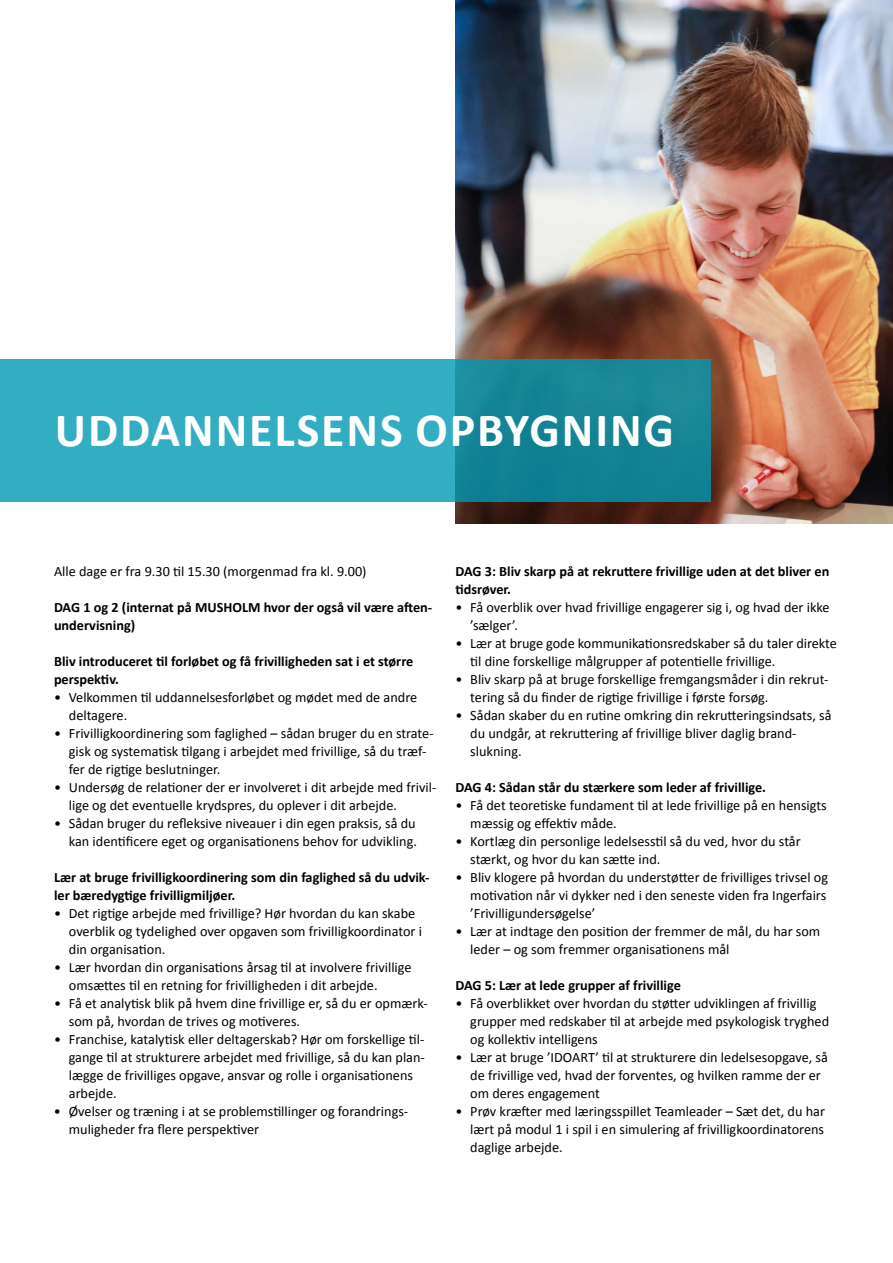
<style>
.page{position:relative;width:893px;height:1263px;background:#fff}
.page>*{position:absolute;margin:0;border:0;box-sizing:border-box;transform-origin:0 0}
.t1{font:700 48px "Calibri";letter-spacing:.04em;color:#fff}
.t2{font:14.25px/18px "Calibri";color:#000}
.t3{font:700 14.25px/18px "Calibri";color:#000}
</style>
<div class="page">
<img style="left:455px;top:0;width:438px;height:523px">
<svg style="left:0;top:359px;width:711px;height:143px;fill:#33adc1"></svg>
<h1 class="t1" style="left:55px;top:396px;width:621px">UDDANNELSENS OPBYGNING</h1>
<p class="t2" style="left:54px;top:562px;width:314px">Alle dage er fra 9.30 til 15.30 (morgenmad fra kl. 9.00)</p>
<p class="t3" style="left:54px;top:598px;width:380px">DAG 1 og 2 (internat på MUSHOLM hvor der også vil være aften&shy;undervisning)</p>
<p class="t3" style="left:54px;top:652px;width:361px">Bliv introduceret til forløbet og få frivilligheden sat i et større perspektiv.</p>
<p class="t2" style="left:69px;top:688px;width:350px;text-indent:-15px">• Velkommen til uddannelsesforløbet og mødet med de andre deltagere.</p>
<p class="t2" style="left:69px;top:724px;width:366px;text-indent:-15px">• Frivilligkoordinering som faglighed – sådan bruger du en strate&shy;gisk og systematisk tilgang i arbejdet med frivillige, så du træf&shy;fer de rigtige beslutninger.</p>
<p class="t2" style="left:69px;top:778px;width:369px;text-indent:-15px">• Undersøg de relationer der er involveret i dit arbejde med frivil&shy;lige og det eventuelle krydspres, du oplever i dit arbejde.</p>
<p class="t2" style="left:54px;top:814px;width:364px;text-align:right">• Sådan bruger du refleksive niveauer i din egen praksis, så du kan identificere eget og organisationens behov for udvikling.</p>
<p class="t3" style="left:54px;top:868px;width:377px">Lær at bruge frivilligkoordinering som din faglighed så du udvik&shy;ler bæredygtige frivilligmiljøer.</p>
<p class="t2" style="left:69px;top:904px;width:355px;text-indent:-15px">• Det rigtige arbejde med frivillige? Hør hvordan du kan skabe overblik og tydelighed over opgaven som frivilligkoordinator i din organisation.</p>
<p class="t2" style="left:69px;top:958px;width:344px;text-indent:-15px">• Lær hvordan din organisations årsag til at involvere frivillige omsættes til en retning for frivilligheden i dit arbejde.</p>
<p class="t2" style="left:69px;top:994px;width:360px;text-indent:-15px">• Få et analytisk blik på hvem dine frivillige er, så du er opmærk&shy;som på, hvordan de trives og motiveres.</p>
<p class="t2" style="left:69px;top:1030px;width:358px;text-indent:-15px">• Franchise, katalytisk eller deltagerskab? Hør om forskellige til&shy;gange til at strukturere arbejdet med frivillige, så du kan plan&shy;lægge de frivilliges opgave, ansvar og rolle i organisationens arbejde.</p>
<p class="t2" style="left:69px;top:1102px;width:341px;text-indent:-15px">• Øvelser og træning i at se problemstillinger og forandrings&shy;muligheder fra flere perspektiver</p>
<p class="t3" style="left:455px;top:562px;width:375px">DAG 3: Bliv skarp på at rekruttere frivillige uden at det bliver en tidsrøver.</p>
<p class="t2" style="left:470px;top:598px;width:361px;text-indent:-15px">• Få overblik over hvad frivillige engagerer sig i, og hvad der ikke ’sælger’.</p>
<p class="t2" style="left:470px;top:634px;width:368px;text-indent:-15px">• Lær at bruge gode kommunikationsredskaber så du taler direkte til dine forskellige målgrupper af potentielle frivillige.</p>
<p class="t2" style="left:470px;top:670px;width:360px;text-indent:-15px">• Bliv skarp på at bruge forskellige fremgangsmåder i din rekrut&shy;tering så du finder de rigtige frivillige i første forsøg.</p>
<p class="t2" style="left:470px;top:706px;width:363px;text-indent:-15px">• Sådan skaber du en rutine omkring din rekrutteringsindsats, så du undgår, at rekruttering af frivillige bliver daglig brand&shy;slukning.</p>
<p class="t3" style="left:455px;top:778px;width:312px">DAG 4: Sådan står du stærkere som leder af frivillige.</p>
<p class="t2" style="left:470px;top:796px;width:358px;text-indent:-15px">• Få det teoretiske fundament til at lede frivillige på en hensigts mæssig og effektiv måde.</p>
<p class="t2" style="left:470px;top:832px;width:332px;text-indent:-15px">• Kortlæg din personlige ledelsesstil så du ved, hvor du står stærkt, og hvor du kan sætte ind.</p>
<p class="t2" style="left:470px;top:868px;width:359px;text-indent:-15px">• Bliv klogere på hvordan du understøtter de frivilliges trivsel og motivation når vi dykker ned i den seneste viden fra Ingerfairs ’Frivilligundersøgelse’</p>
<p class="t2" style="left:470px;top:922px;width:352px;text-indent:-15px">• Lær at indtage den position der fremmer de mål, du har som leder – og som fremmer organisationens mål</p>
<p class="t3" style="left:455px;top:976px;width:227px">DAG 5: Lær at lede grupper af frivillige</p>
<p class="t2" style="left:470px;top:994px;width:360px;text-indent:-15px">• Få overblikket over hvordan du støtter udviklingen af frivillig grupper med redskaber til at arbejde med psykologisk tryghed og kollektiv intelligens</p>
<p class="t2" style="left:470px;top:1048px;width:359px;text-indent:-15px">• Lær at bruge ’IDOART’ til at strukturere din ledelsesopgave, så de frivillige ved, hvad der forventes, og hvilken ramme der er om deres engagement</p>
<p class="t2" style="left:470px;top:1102px;width:356px;text-align:justify;text-indent:-15px">• Prøv kræfter med læringsspillet Teamleader – Sæt det, du har lært på modul 1 i spil i en simulering af frivilligkoordinatorens daglige arbejde.</p>
</div>
